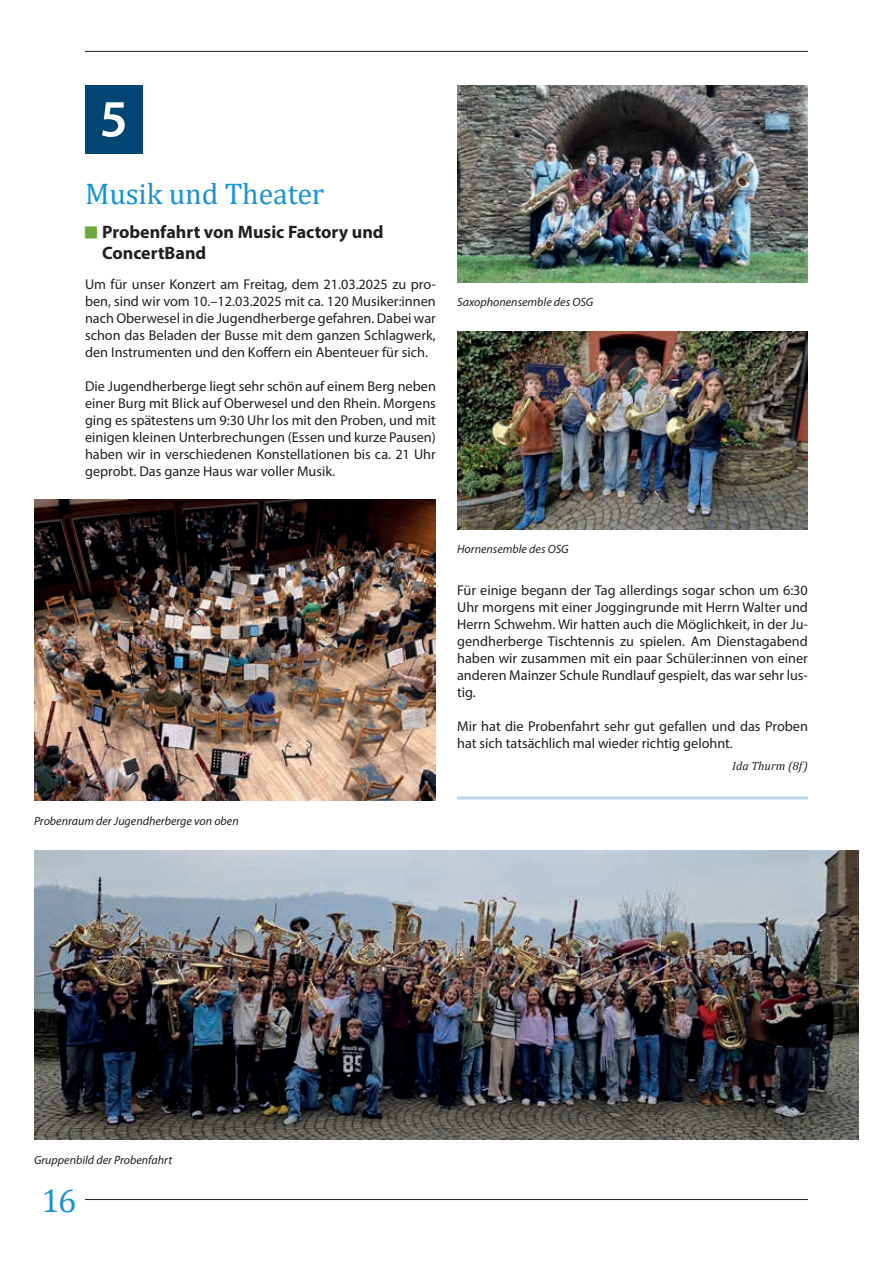
<style>
.page{position:relative;width:893px;height:1263px;background:#fff}
.page>*{position:absolute;margin:0;border:0;box-sizing:border-box;transform-origin:0 0}
.t1{font:600 52.5px "Myriad Pro";color:#fff}
.t2{font:33px "Cambria";color:#1894d3}
.t3{font:30px "Cambria";letter-spacing:-.005em;color:#1894d3}
.t4{font:700 18px/21px "Myriad Pro";color:#231f20}
.t5{font:14.25px/17px "Myriad Pro";color:#231f20;text-align:justify}
.t6{font:italic 12px "Myriad Pro";color:#231f20}
.t7{font:italic 12px "Cambria";color:#231f20}
</style>
<div class="page">
<hr style="left:85px;top:51px;width:723px;height:1px;background:#231f20">
<hr style="left:85px;top:1199px;width:723px;height:1px;background:#231f20">
<div style="left:85px;top:85px;width:57px;height:68px;background:#014672"></div>
<hr style="left:457px;top:796px;width:351px;height:3px;background:#bdd6ef">
<img style="left:34px;top:850px;width:825px;height:290px">
<img style="left:34px;top:500px;width:402px;height:301px">
<img style="left:457px;top:85px;width:351px;height:197px">
<img style="left:457px;top:332px;width:351px;height:197px">
<h1 class="t1" style="left:100px;top:85px;width:30px">5</h1>
<h3 class="t3" style="left:85px;top:176px;width:241px">Musik und Theater</h3>
<p class="t4" style="left:102px;top:221px;width:283px">Probenfahrt von Music Factory und<br>ConcertBand</p>
<p class="t5" style="left:85px;top:276px;width:352px">Um für unser Konzert am Freitag, dem 21.03.2025 zu pro&shy;ben, sind wir vom 10.–12.03.2025 mit ca. 120 Musiker:innen nach Oberwesel in die Jugendherberge gefahren. Dabei war schon das Beladen der Busse mit dem ganzen Schlagwerk, den Instrumenten und den Koffern ein Abenteuer für sich.</p>
<p class="t5" style="left:85px;top:378px;width:352px">Die Jugendherberge liegt sehr schön auf einem Berg neben einer Burg mit Blick auf Oberwesel und den Rhein. Morgens ging es spätestens um 9:30 Uhr los mit den Proben, und mit einigen kleinen Unterbrechungen (Essen und kurze Pausen) haben wir in verschiedenen Konstellationen bis ca. 21 Uhr geprobt. Das ganze Haus war voller Musik.</p>
<p class="t6" style="left:457px;top:295px;width:138px">Saxophonensemble des OSG</p>
<p class="t6" style="left:34px;top:813px;width:206px">Probenraum der Jugendherberge von oben</p>
<p class="t6" style="left:457px;top:542px;width:113px">Hornensemble des OSG</p>
<p class="t5" style="left:457px;top:582px;width:352px">Für einige begann der Tag allerdings sogar schon um 6:30<br>Uhr morgens mit einer Joggingrunde mit Herrn Walter und Herrn Schwehm. Wir hatten auch die Möglichkeit, in der Ju&shy;gendherberge Tischtennis zu spielen. Am Dienstagabend haben wir zusammen mit ein paar Schüler:innen von einer anderen Mainzer Schule Rundlauf gespielt, das war sehr lus&shy;tig.</p>
<p class="t5" style="left:457px;top:718px;width:352px">Mir hat die Probenfahrt sehr gut gefallen und das Proben hat sich tatsächlich mal wieder richtig gelohnt.</p>
<p class="t7" style="left:732px;top:757px;width:77px">Ida Thurm (8f)</p>
<p class="t6" style="left:34px;top:1152px;width:140px">Gruppenbild der Probenfahrt</p>
<h2 class="t2" style="left:42px;top:1181px;width:36px">16</h2>
</div>
